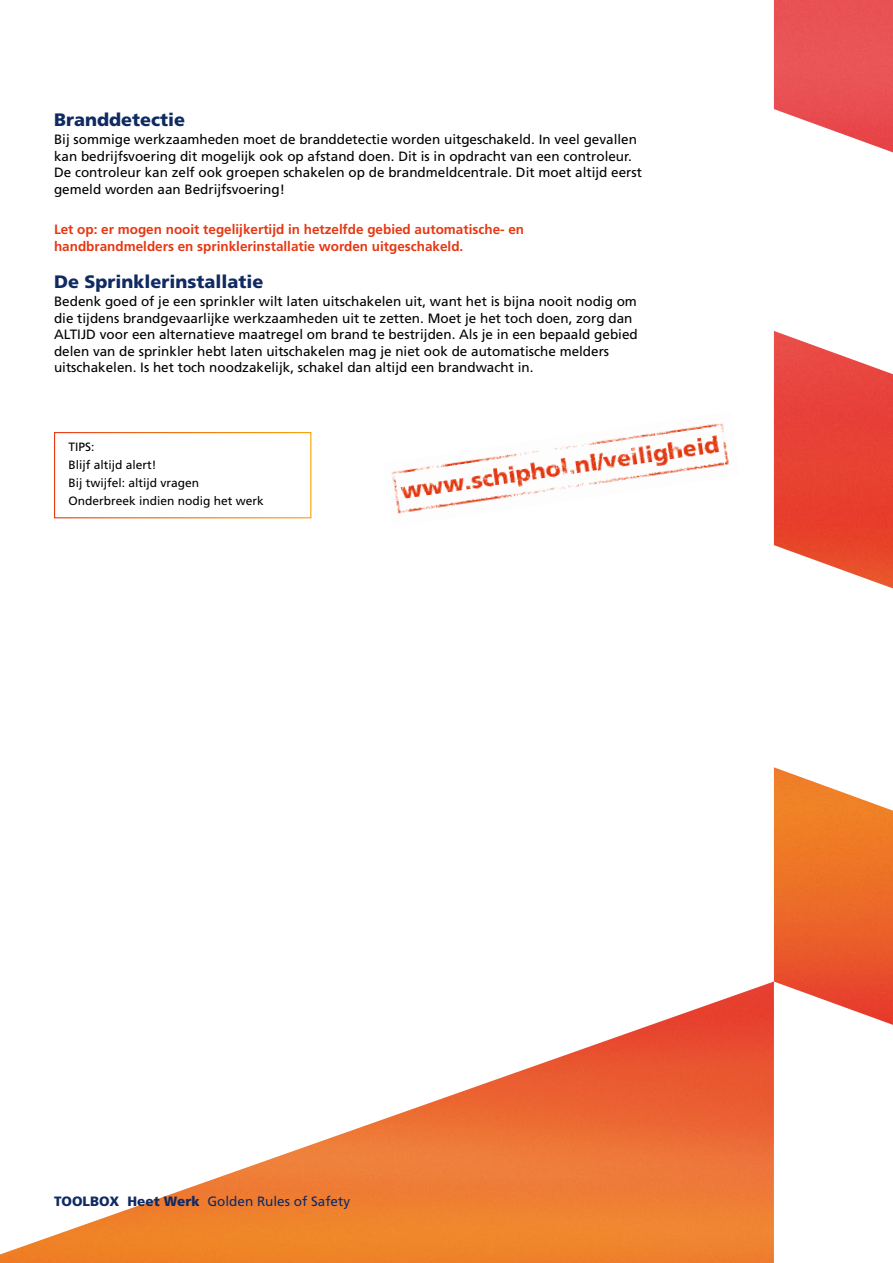
<style>
.page{position:relative;width:893px;height:1263px;background:#fff}
.page>*{position:absolute;margin:0;border:0;box-sizing:border-box;transform-origin:0 0}
.t1{font:900 18px "Frutiger LT Pro";color:#102a62}
.t2{font:13.5px/16.5px "Frutiger LT Pro";color:#000}
.t3{font:700 13.5px/16.5px "Frutiger LT Pro";color:#e63812}
.t4{font:13.5px "Frutiger LT Pro";color:#102a62}
.t5{font:12px/18px "Frutiger LT Pro";color:#000}
.s1{font-weight:900}
</style>
<div class="page">
<img style="left:0;top:981px;width:774px;height:282px">
<img style="left:774px;top:0;width:119px;height:1025px">
<img style="left:391px;top:423px;width:338px;height:91px">
<svg style="left:54px;top:432px;width:258px;height:87px"></svg>
<h1 class="t1" style="left:54px;top:109px;width:133px">Branddetectie</h1>
<p class="t2" style="left:54px;top:131px;width:589px">Bij sommige werkzaamheden moet de branddetectie worden uitgeschakeld. In veel gevallen kan bedrijfsvoering dit mogelijk ook op afstand doen. Dit is in opdracht van een controleur.<br>De controleur kan zelf ook groepen schakelen op de brandmeldcentrale. Dit moet altijd eerst gemeld worden aan Bedrijfsvoering!</p>
<p class="t3" style="left:54px;top:221px;width:472px">Let op: er mogen nooit tegelijkertijd in hetzelfde gebied automatische- en handbrandmelders en sprinklerinstallatie worden uitgeschakeld.</p>
<h1 class="t1" style="left:54px;top:271px;width:211px">De Sprinklerinstallatie</h1>
<p class="t2" style="left:54px;top:293px;width:585px">Bedenk goed of je een sprinkler wilt laten uitschakelen uit, want het is bijna nooit nodig om die tijdens brandgevaarlijke werkzaamheden uit te zetten. Moet je het toch doen, zorg dan ALTIJD voor een alternatieve maatregel om brand te bestrijden. Als je in een bepaald gebied delen van de sprinkler hebt laten uitschakelen mag je niet ook de automatische melders uitschakelen. Is het toch noodzakelijk, schakel dan altijd een brandwacht in.</p>
<p class="t5" style="left:68px;top:438px;width:197px">TIPS:<br>Blijf altijd alert!<br>Bij twijfel: altijd vragen<br>Onderbreek indien nodig het werk</p>
<p class="t4" style="left:54px;top:1193px;width:298px"><span class="s1">TOOLBOX Heet Werk</span> Golden Rules of Safety</p>
</div>
